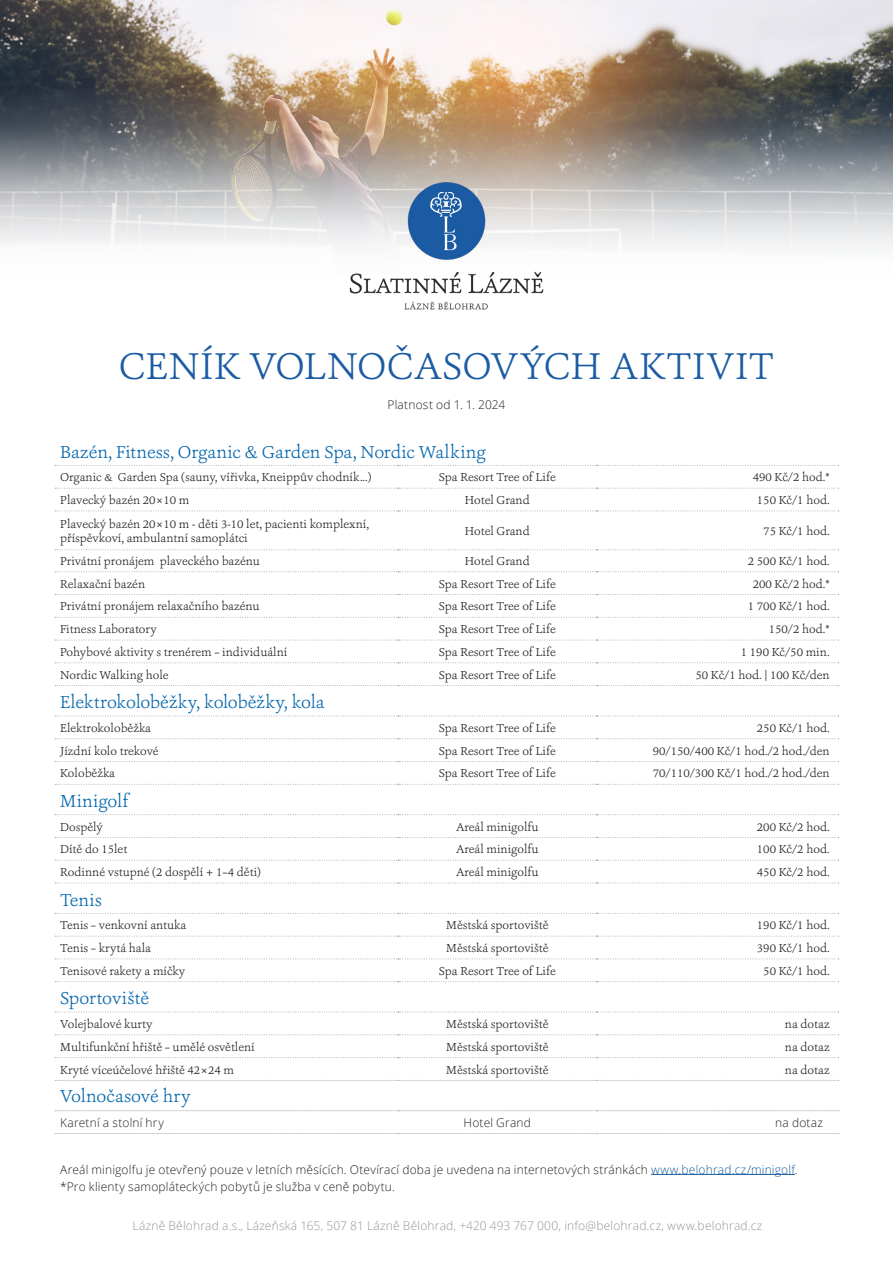
<style>
.page{position:relative;width:893px;height:1263px;background:#fff}
.page>*{position:absolute;margin:0;border:0;box-sizing:border-box;transform-origin:0 0}
.t1{font:300 39px "Ashbury";letter-spacing:.015em;color:#1b5ba3}
.Nadpis_oblasti{font:300 18px "Ashbury";color:#0165ac}
.Text{font:300 12px "Ashbury";color:#231f20}
.text{font:300 12px "Open Sans";letter-spacing:.015em;color:#231f20}
.text-2{font:300 12px "Open Sans";letter-spacing:.015em;color:#939598}
.s1{color:#175d9e}
</style>
<div class="page">
<img style="left:0;top:0;width:893px;height:89px">
<img style="left:0;top:89px;width:893px;height:160px">
<img style="left:331px;top:164px;width:231px;height:146px">
<svg style="left:55px;top:1080px;width:784px;height:1px"></svg>
<svg style="left:55px;top:1110px;width:784px;height:1px"></svg>
<svg style="left:55px;top:1133px;width:784px;height:1px"></svg>
<svg style="left:55px;top:465px;width:784px;height:1px"></svg>
<svg style="left:55px;top:488px;width:784px;height:1px"></svg>
<svg style="left:55px;top:511px;width:784px;height:1px"></svg>
<svg style="left:55px;top:549px;width:784px;height:1px"></svg>
<svg style="left:55px;top:571px;width:784px;height:1px"></svg>
<svg style="left:55px;top:594px;width:784px;height:1px"></svg>
<svg style="left:55px;top:617px;width:784px;height:1px"></svg>
<svg style="left:55px;top:640px;width:784px;height:1px"></svg>
<svg style="left:55px;top:662px;width:784px;height:1px"></svg>
<svg style="left:55px;top:716px;width:784px;height:1px"></svg>
<svg style="left:55px;top:738px;width:784px;height:1px"></svg>
<svg style="left:55px;top:761px;width:784px;height:1px"></svg>
<svg style="left:55px;top:784px;width:784px;height:31px"></svg>
<svg style="left:55px;top:837px;width:784px;height:1px"></svg>
<svg style="left:55px;top:860px;width:784px;height:1px"></svg>
<svg style="left:55px;top:883px;width:784px;height:1px"></svg>
<svg style="left:55px;top:913px;width:784px;height:1px"></svg>
<svg style="left:55px;top:936px;width:784px;height:1px"></svg>
<svg style="left:55px;top:958px;width:784px;height:1px"></svg>
<svg style="left:55px;top:981px;width:784px;height:1px"></svg>
<svg style="left:55px;top:1012px;width:784px;height:1px"></svg>
<svg style="left:55px;top:1034px;width:784px;height:1px"></svg>
<svg style="left:55px;top:1057px;width:784px;height:1px"></svg>
<svg style="left:55px;top:685px;width:784px;height:1px"></svg>
<hr style="left:651px;top:1174px;width:144px;height:1px;background:#175d9e">
<p class="t1" style="left:119px;top:341px;width:657px">CENÍK VOLNOČASOVÝCH AKTIVIT</p>
<p class="text" style="left:388px;top:396px;width:119px">Platnost od 1. 1. 2024</p>
<p class="Nadpis_oblasti" style="left:60px;top:440px;width:427px">Bazén, Fitness, Organic &amp; Garden Spa, Nordic Walking</p>
<p class="Text" style="left:60px;top:470px;width:313px">Organic &amp; Garden Spa (sauny, vířivka, Kneippův chodník...)</p>
<p class="Text" style="left:439px;top:470px;width:118px">Spa Resort Tree of Life</p>
<p class="Text" style="left:753px;top:470px;width:78px">490 Kč/2 hod.*</p>
<p class="Text" style="left:60px;top:492px;width:131px">Plavecký bazén 20×10 m</p>
<p class="Text" style="left:465px;top:492px;width:67px">Hotel Grand</p>
<p class="Text" style="left:757px;top:492px;width:74px">150 Kč/1 hod.</p>
<p class="Text" style="left:60px;top:516px;width:310px">Plavecký bazén 20×10 m - děti 3-10 let, pacienti komplexní,</p>
<p class="Text" style="left:60px;top:530px;width:189px">příspěvkoví, ambulantní samoplátci</p>
<p class="Text" style="left:465px;top:523px;width:67px">Hotel Grand</p>
<p class="Text" style="left:763px;top:523px;width:68px">75 Kč/1 hod.</p>
<p class="Text" style="left:60px;top:554px;width:201px">Privátní pronájem plaveckého bazénu</p>
<p class="Text" style="left:465px;top:554px;width:67px">Hotel Grand</p>
<p class="Text" style="left:748px;top:554px;width:83px">2 500 Kč/1 hod.</p>
<p class="Text" style="left:60px;top:576px;width:87px">Relaxační bazén</p>
<p class="Text" style="left:439px;top:576px;width:118px">Spa Resort Tree of Life</p>
<p class="Text" style="left:753px;top:576px;width:78px">200 Kč/2 hod.*</p>
<p class="Text" style="left:60px;top:599px;width:201px">Privátní pronájem relaxačního bazénu</p>
<p class="Text" style="left:439px;top:599px;width:118px">Spa Resort Tree of Life</p>
<p class="Text" style="left:748px;top:599px;width:83px">1 700 Kč/1 hod.</p>
<p class="Text" style="left:60px;top:621px;width:98px">Fitness Laboratory</p>
<p class="Text" style="left:439px;top:621px;width:118px">Spa Resort Tree of Life</p>
<p class="Text" style="left:769px;top:621px;width:62px">150/2 hod.*</p>
<p class="Text" style="left:60px;top:644px;width:229px">Pohybové aktivity s trenérem – individuální</p>
<p class="Text" style="left:439px;top:644px;width:118px">Spa Resort Tree of Life</p>
<p class="Text" style="left:741px;top:644px;width:90px">1 190 Kč/50 min.</p>
<p class="Text" style="left:60px;top:667px;width:110px">Nordic Walking hole</p>
<p class="Text" style="left:439px;top:667px;width:118px">Spa Resort Tree of Life</p>
<p class="Text" style="left:695px;top:667px;width:136px">50 Kč/1 hod. | 100 Kč/den</p>
<p class="Nadpis_oblasti" style="left:60px;top:691px;width:266px">Elektrokoloběžky, koloběžky, kola</p>
<p class="Text" style="left:60px;top:720px;width:92px">Elektrokoloběžka</p>
<p class="Text" style="left:439px;top:720px;width:118px">Spa Resort Tree of Life</p>
<p class="Text" style="left:757px;top:720px;width:74px">250 Kč/1 hod.</p>
<p class="Text" style="left:60px;top:743px;width:100px">Jízdní kolo trekové</p>
<p class="Text" style="left:439px;top:743px;width:118px">Spa Resort Tree of Life</p>
<p class="Text" style="left:653px;top:743px;width:178px">90/150/400 Kč/1 hod./2 hod./den</p>
<p class="Text" style="left:60px;top:766px;width:56px">Koloběžka</p>
<p class="Text" style="left:439px;top:766px;width:118px">Spa Resort Tree of Life</p>
<p class="Text" style="left:653px;top:766px;width:178px">70/110/300 Kč/1 hod./2 hod./den</p>
<p class="Nadpis_oblasti" style="left:60px;top:790px;width:70px">Minigolf</p>
<p class="Text" style="left:60px;top:819px;width:44px">Dospělý</p>
<p class="Text" style="left:456px;top:819px;width:84px">Areál minigolfu</p>
<p class="Text" style="left:757px;top:819px;width:74px">200 Kč/2 hod.</p>
<p class="Text" style="left:60px;top:842px;width:69px">Dítě do 15let</p>
<p class="Text" style="left:456px;top:842px;width:84px">Areál minigolfu</p>
<p class="Text" style="left:757px;top:842px;width:74px">100 Kč/2 hod.</p>
<p class="Text" style="left:60px;top:864px;width:202px">Rodinné vstupné (2 dospělí + 1–4 děti)</p>
<p class="Text" style="left:456px;top:864px;width:84px">Areál minigolfu</p>
<p class="Text" style="left:757px;top:864px;width:74px">450 Kč/2 hod.</p>
<p class="Nadpis_oblasti" style="left:60px;top:888px;width:43px">Tenis</p>
<p class="Text" style="left:60px;top:918px;width:128px">Tenis – venkovní antuka</p>
<p class="Text" style="left:446px;top:918px;width:104px">Městská sportoviště</p>
<p class="Text" style="left:757px;top:918px;width:74px">190 Kč/1 hod.</p>
<p class="Text" style="left:60px;top:940px;width:92px">Tenis – krytá hala</p>
<p class="Text" style="left:446px;top:940px;width:104px">Městská sportoviště</p>
<p class="Text" style="left:757px;top:940px;width:74px">390 Kč/1 hod.</p>
<p class="Text" style="left:60px;top:963px;width:127px">Tenisové rakety a míčky</p>
<p class="Text" style="left:439px;top:963px;width:118px">Spa Resort Tree of Life</p>
<p class="Text" style="left:763px;top:963px;width:68px">50 Kč/1 hod.</p>
<p class="Nadpis_oblasti" style="left:60px;top:987px;width:90px">Sportoviště</p>
<p class="Text" style="left:60px;top:1016px;width:94px">Volejbalové kurty</p>
<p class="Text" style="left:446px;top:1016px;width:104px">Městská sportoviště</p>
<p class="Text" style="left:785px;top:1016px;width:46px">na dotaz</p>
<p class="Text" style="left:60px;top:1039px;width:196px">Multifunkční hřiště – umělé osvětlení</p>
<p class="Text" style="left:446px;top:1039px;width:104px">Městská sportoviště</p>
<p class="Text" style="left:785px;top:1039px;width:46px">na dotaz</p>
<p class="Text" style="left:60px;top:1062px;width:175px">Kryté víceúčelové hřiště 42×24 m</p>
<p class="Text" style="left:446px;top:1062px;width:104px">Městská sportoviště</p>
<p class="Text" style="left:785px;top:1062px;width:46px">na dotaz</p>
<p class="Nadpis_oblasti" style="left:60px;top:1085px;width:132px">Volnočasové hry</p>
<p class="text" style="left:60px;top:1114px;width:105px">Karetní a stolní hry</p>
<p class="text" style="left:464px;top:1114px;width:69px">Hotel Grand</p>
<p class="text" style="left:775px;top:1114px;width:49px">na dotaz</p>
<p class="text" style="left:60px;top:1161px;width:739px">Areál minigolfu je otevřený pouze v letních měsících. Otevírací doba je uvedena na internetových stránkách <span class="s1">www.belohrad.cz/minigolf</span>.</p>
<p class="text" style="left:60px;top:1178px;width:336px">*Pro klienty samopláteckých pobytů je služba v ceně pobytu.</p>
<p class="text-2" style="left:133px;top:1218px;width:631px">Lázně Bělohrad a.s., Lázeňská 165, 507 81 Lázně Bělohrad, +420 493 767 000, info@belohrad.cz, www.belohrad.cz</p>
</div>
